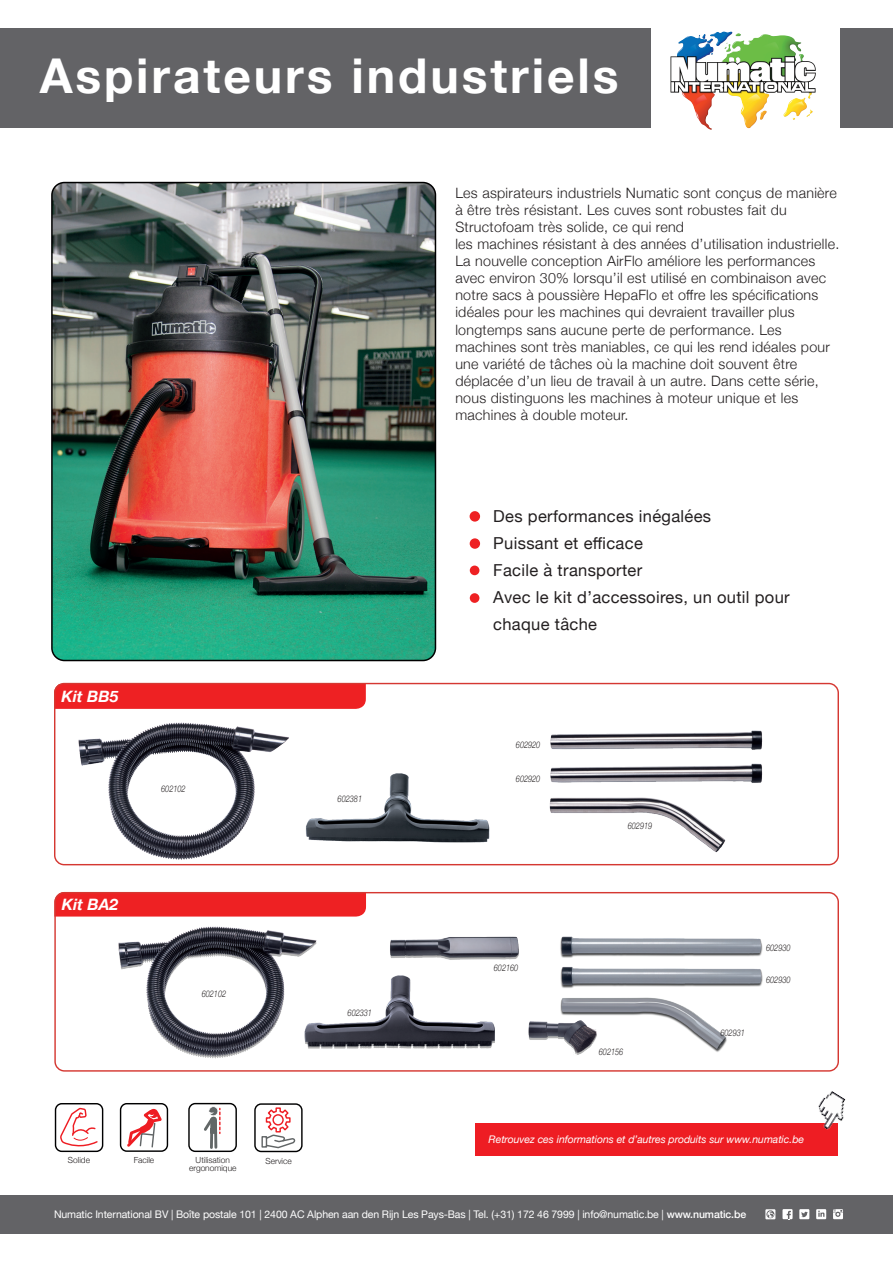
<style>
.page{position:relative;width:893px;height:1263px;background:#fff}
.page>*{position:absolute;margin:0;border:0;box-sizing:border-box;transform-origin:0 0}
.t1{font:700 48px "Helvetica Neue";letter-spacing:.06em;color:#fff}
.t2{font:16.5px/27px "Helvetica Neue";letter-spacing:.02em;color:#231f20}
.t3{font:italic 700 15.75px "Helvetica Neue";color:#fff}
.t4{font:300 14.25px/17.1px "Helvetica Neue";letter-spacing:.02em;color:#231f20}
.t5{font:10.5px "Helvetica Neue";letter-spacing:-.01em;color:#fff}
.t6{font:italic 10.5px "Helvetica Neue";letter-spacing:-.005em;color:#fff}
.t7{font:italic 300 9.15px "Helvetica Neue";color:#231f20;scale:.8 1}
.t8{font:300 8.4px/7.6px "Helvetica Neue";color:#231f20;text-align:center}
.s1{font-weight:500}
</style>
<div class="page">
<div style="left:0;top:28px;width:893px;height:100px;background:#636366"></div>
<svg style="left:651px;top:28px;width:188px;height:102px;fill:#fff"></svg>
<svg style="left:710px;top:32px;width:13px;height:3px"></svg>
<img style="left:52px;top:183px;width:383px;height:477px">
<div style="left:51px;top:182px;width:385px;height:479px;border:2px solid #000;border-radius:13px"></div>
<div style="left:55px;top:1103px;width:48px;height:49px;border:1px solid #000001;border-radius:6px"></div>
<svg style="left:60px;top:1107px;width:38px;height:40px"></svg>
<div style="left:120px;top:1103px;width:48px;height:49px;border:1px solid #000001;border-radius:6px"></div>
<svg style="left:127px;top:1108px;width:35px;height:40px"></svg>
<div style="left:188px;top:1103px;width:49px;height:49px;border:1px solid #000001;border-radius:6px"></div>
<hr style="left:210px;top:1132px;width:3px;height:15px;background:#626767">
<hr style="left:214px;top:1132px;width:3px;height:15px;background:#626767">
<svg style="left:204px;top:1106px;width:17px;height:27px"></svg>
<div style="left:254px;top:1103px;width:49px;height:49px;border:1px solid #000001;border-radius:6px"></div>
<div style="left:261px;top:1136px;width:6px;height:11px;border:1px solid #616566"></div>
<svg style="left:265px;top:1107px;width:31px;height:42px"></svg>
<div style="left:56px;top:894px;width:310px;height:22px;background:#ee2123"></div>
<div style="left:54px;top:892px;width:785px;height:179px;border:1px solid #d53832;border-radius:9px"></div>
<img style="left:118px;top:926px;width:645px;height:133px">
<div style="left:56px;top:685px;width:310px;height:24px;background:#ee2123"></div>
<div style="left:54px;top:683px;width:785px;height:182px;border:1px solid #d53832;border-radius:9px"></div>
<img style="left:78px;top:722px;width:685px;height:138px">
<div style="left:470px;top:538px;width:10px;height:11px;background:#ee2123;border-radius:50%"></div>
<div style="left:470px;top:565px;width:9px;height:10px;background:#ee2123;border-radius:50%"></div>
<div style="left:470px;top:593px;width:9px;height:10px;background:#ee2123;border-radius:50%"></div>
<div style="left:470px;top:511px;width:10px;height:11px;background:#ee2123;border-radius:50%"></div>
<div style="left:0;top:1195px;width:893px;height:38px;background:#636366"></div>
<svg style="left:799px;top:1209px;width:10px;height:10px"></svg>
<svg style="left:782px;top:1209px;width:10px;height:10px"></svg>
<svg style="left:816px;top:1209px;width:10px;height:10px"></svg>
<svg style="left:833px;top:1209px;width:10px;height:10px"></svg>
<svg style="left:765px;top:1209px;width:10px;height:10px"></svg>
<div style="left:475px;top:1123px;width:363px;height:33px;background:#ee1d23"></div>
<img style="left:818px;top:1091px;width:28px;height:39px">
<h1 class="t1" style="left:40px;top:38px;width:580px">Aspirateurs industriels</h1>
<p class="t4" style="left:455px;top:183px;width:385px">Les aspirateurs industriels Numatic sont conçus de manière à être très résistant. Les cuves sont robustes fait du Structofoam très solide, ce qui rend<br>les machines résistant à des années d’utilisation industrielle.<br>La nouvelle conception AirFlo améliore les performances avec environ 30% lorsqu’il est utilisé en combinaison avec notre sacs à poussière HepaFlo et offre les spécifications idéales pour les machines qui devraient travailler plus longtemps sans aucune perte de performance. Les machines sont très maniables, ce qui les rend idéales pour une variété de tâches où la machine doit souvent être déplacée d’un lieu de travail à un autre. Dans cette série, nous distinguons les machines à moteur unique et les machines à double moteur.</p>
<p class="t3" style="left:62px;top:684px;width:59px">Kit BB5</p>
<p class="t3" style="left:62px;top:891px;width:58px">Kit BA2</p>
<p class="t7" style="left:161px;top:782px;width:32px">602102</p>
<p class="t7" style="left:202px;top:986px;width:32px">602102</p>
<p class="t7" style="left:338px;top:791px;width:32px">602381</p>
<p class="t7" style="left:348px;top:1006px;width:32px">602331</p>
<p class="t8" style="left:68px;top:1155px;width:24px">Solide</p>
<p class="t8" style="left:134px;top:1155px;width:22px">Facile</p>
<p class="t8" style="left:189px;top:1155px;width:49px">Utilisation ergonomique</p>
<p class="t8" style="left:266px;top:1156px;width:28px">Service</p>
<p class="t2" style="left:493px;top:503px;width:298px">Des performances inégalées<br>Puissant et efficace<br>Facile à transporter<br>Avec le kit d’accessoires, un outil pour chaque tâche</p>
<p class="t7" style="left:516px;top:738px;width:32px">602920</p>
<p class="t7" style="left:516px;top:772px;width:32px">602920</p>
<p class="t7" style="left:494px;top:961px;width:32px">602160</p>
<p class="t7" style="left:628px;top:818px;width:32px">602919</p>
<p class="t7" style="left:599px;top:1045px;width:32px">602156</p>
<p class="t7" style="left:720px;top:1025px;width:32px">602931</p>
<p class="t7" style="left:766px;top:940px;width:32px">602930</p>
<p class="t7" style="left:766px;top:973px;width:32px">602930</p>
<p class="t6" style="left:489px;top:1132px;width:317px">Retrouvez ces informations et d’autres produits sur www.numatic.be</p>
<p class="t5" style="left:54px;top:1207px;width:694px">Numatic International BV | Boîte postale 101 | 2400 AC Alphen aan den Rijn Les Pays-Bas | Tel. (+31) 172 46 7999 | info@numatic.be | <span class="s1">www.numatic.be</span></p>
</div>
